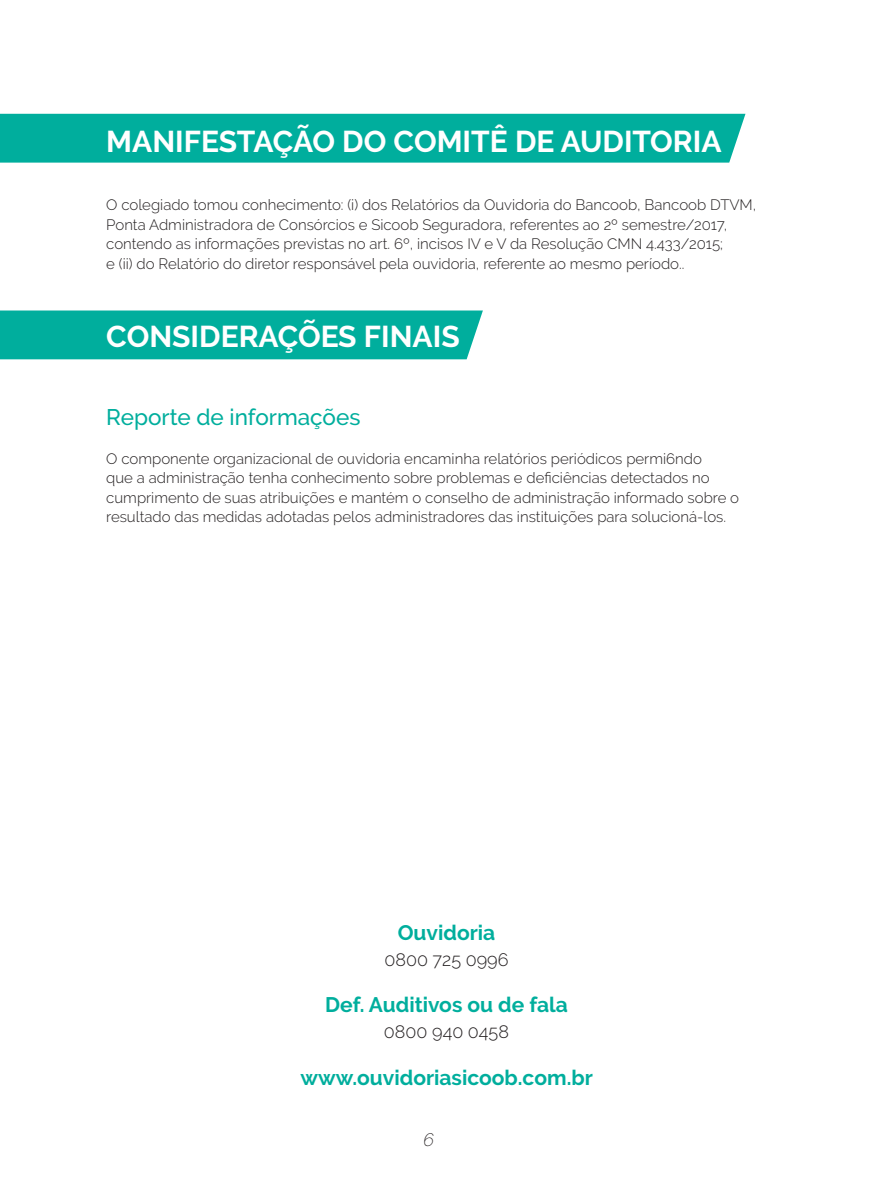
<style>
.page{position:relative;width:893px;height:1191px;background:#fff}
.page>*{position:absolute;margin:0;border:0;box-sizing:border-box;transform-origin:0 0}
.t1{font:700 30px "Raleway";color:#fff}
.t2{font:500 22.5px "Raleway";color:#00ae9d}
.t3{font:700 21px "Raleway";color:#00ae9d}
.t4{font:300 18px "Raleway";color:#231f20}
.t5{font:italic 200 18px "Raleway";color:#231f20}
.t6{font:300 15px/19.5px "Raleway";color:#231f20}
</style>
<div class="page">
<div style="left:0;top:114px;width:745px;height:49px;background:#00ae9d"></div>
<div style="left:0;top:310px;width:483px;height:49px;background:#00ae9d"></div>
<h1 class="t1" style="left:106px;top:124px;width:617px">MANIFESTAÇÃO DO COMITÊ DE AUDITORIA</h1>
<p class="t6" style="left:106px;top:195px;width:652px">O colegiado tomou conhecimento: (i) dos Relatórios da Ouvidoria do Bancoob, Bancoob DTVM, Ponta Administradora de Consórcios e Sicoob Seguradora, referentes ao 2º semestre/2017, contendo as informações previstas no art. 6º, incisos IV e V da Resolução CMN 4.433/2015;<br>e (ii) do Relatório do diretor responsável pela ouvidoria, referente ao mesmo período..</p>
<h1 class="t1" style="left:106px;top:319px;width:355px">CONSIDERAÇÕES FINAIS</h1>
<h2 class="t2" style="left:106px;top:404px;width:256px">Reporte de informações</h2>
<p class="t6" style="left:106px;top:448px;width:634px">O componente organizacional de ouvidoria encaminha relatórios periódicos permi6ndo<br>que a administração tenha conhecimento sobre problemas e deficiências detectados no cumprimento de suas atribuições e mantém o conselho de administração informado sobre o resultado das medidas adotadas pelos administradores das instituições para solucioná-los.</p>
<h3 class="t3" style="left:398px;top:920px;width:99px">Ouvidoria</h3>
<p class="t4" style="left:384px;top:948px;width:126px">0800 725 0996</p>
<h3 class="t3" style="left:325px;top:993px;width:244px">Def. Auditivos ou de fala</h3>
<p class="t4" style="left:384px;top:1021px;width:126px">0800 940 0458</p>
<h3 class="t3" style="left:301px;top:1065px;width:294px">www.ouvidoriasicoob.com.br</h3>
<p class="t5" style="left:423px;top:1129px;width:12px">6</p>
</div>
